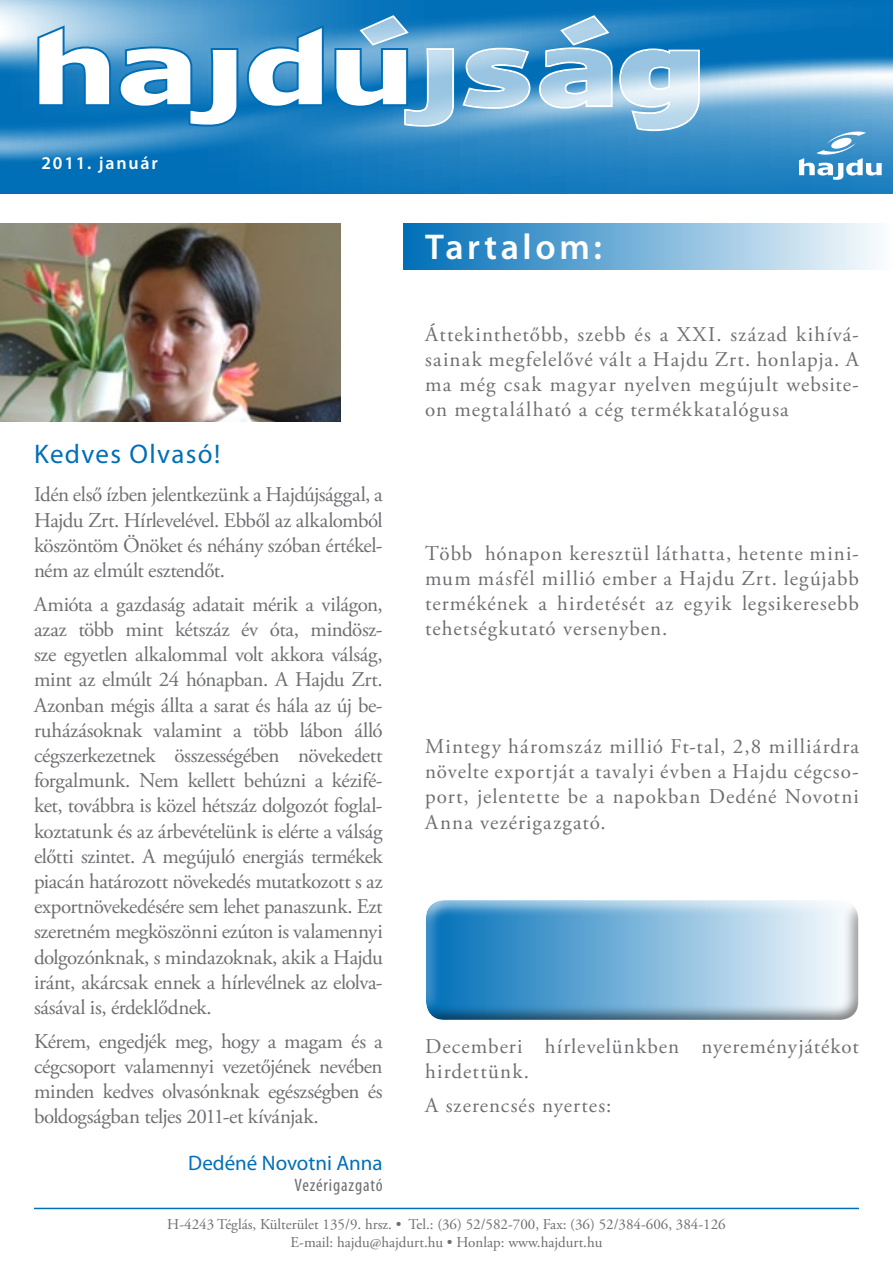
<style>
.page{position:relative;width:893px;height:1263px;background:#fff}
.page>*{position:absolute;margin:0;border:0;box-sizing:border-box;transform-origin:0 0}
.Tart_header{font:600 36px "Myriad Pro";letter-spacing:.1em;color:#fff}
.Kösz_cím{font:27px "Myriad Pro";letter-spacing:.05em;color:#006fb8}
.Kösz_Body{font:21px/25.2px "Adobe Garamond Pro";letter-spacing:-.02em;color:#6d6e71;text-align:justify}
.Tart_body{font:21px/25.2px "Adobe Garamond Pro";letter-spacing:.05em;color:#6d6e71;text-align:justify}
.Kösz_sig{font:21px "Myriad Pro";color:#006fb8}
.Kösz_pos{font:condensed 18px "Myriad Pro";letter-spacing:.05em;color:#6d6e71}
.Tart_cím{font:600 18px "Myriad Pro";letter-spacing:.1em;color:#fff}
.t1{font:15px "Adobe Garamond Pro";color:#6d6e71}
</style>
<div class="page">
<hr style="left:34px;top:1208px;width:825px;height:1px;background:#006fb8">
<svg style="left:0;top:0;width:893px;height:193px;background:#308ac5"></svg>
<svg style="left:799px;top:131px;width:83px;height:49px"></svg>
<svg style="left:462px;top:48px;width:68px;height:61px;background:#97c4e1"></svg>
<svg style="left:619px;top:48px;width:81px;height:83px;background:#abcfe7"></svg>
<svg style="left:539px;top:15px;width:74px;height:94px;background:#89bcde"></svg>
<svg style="left:37px;top:15px;width:417px;height:112px"></svg>
<img style="left:0;top:223px;width:341px;height:199px">
<div style="left:404px;top:223px;width:489px;height:46px;background:linear-gradient(to right,#006fb8,#fdfefe)"></div>
<div style="left:416px;top:898px;width:455px;height:123px;background:#000;opacity:.49"></div>
<p class="Tart_cím" style="left:41px;top:151px;width:118px">2011. január</p>
<p class="Kösz_cím" style="left:34px;top:438px;width:188px">Kedves Olvasó!</p>
<p class="Kösz_Body" style="left:34px;top:483px;width:350px">Idén első ízben jelentkezünk a Hajdújsággal, a Hajdu Zrt. Hírlevelével. Ebből az alkalomból köszöntöm Önöket és néhány szóban értékel&shy;ném az elmúlt esztendőt.</p>
<p class="Kösz_Body" style="left:34px;top:592px;width:350px">Amióta a gazdaság adatait mérik a világon, azaz több mint kétszáz év óta, mindös - sze egyetlen alkalommal volt akkora válság, mint az elmúlt 24 hónapban. A Hajdu Zrt.<br>Azonban mégis állta a sarat és hála az új be&shy;ruházásoknak valamint a több lábon álló cégszerkezetnek összességében növekedett forgalmunk. Nem kellett behúzni a kézifé&shy;ket, továbbra is közel hétszáz dolgozót foglal&shy;koztatunk és az árbevételünk is elérte a válság előtti szintet. A megújuló energiás termékek piacán határozott növekedés mutatkozott s az exportnövekedésére sem lehet panaszunk. Ezt szeretném megköszönni ezúton is valamennyi dolgozónknak, s mindazoknak, akik a Hajdu iránt, akárcsak ennek a hírlevélnek az elolva&shy;sásával is, érdeklődnek.</p>
<p class="Kösz_Body" style="left:34px;top:1029px;width:350px">Kérem, engedjék meg, hogy a magam és a cégcsoport valamennyi vezetőjének nevében minden kedves olvasónknak egészségben és boldogságban teljes 2011-et kívánjak.</p>
<p class="Kösz_sig" style="left:188px;top:1150px;width:196px">Dedéné Novotni Anna</p>
<p class="Kösz_pos" style="left:295px;top:1174px;width:90px">Vezérigazgató</p>
<p class="Tart_header" style="left:425px;top:224px;width:178px">Tartalom:</p>
<p class="Tart_body" style="left:425px;top:322px;width:435px">Áttekinthetőbb, szebb és a XXI. század kihívá&shy;sainak megfelelővé vált a Hajdu Zrt. honlapja. A ma még csak magyar nyelven megújult website&shy;on megtalálható a cég termékkatalógusa</p>
<p class="Tart_body" style="left:425px;top:541px;width:435px">Több hónapon keresztül láthatta, hetente mini&shy;mum másfél millió ember a Hajdu Zrt. legújabb termékének a hirdetését az egyik legsikeresebb tehetségkutató versenyben.</p>
<p class="Tart_body" style="left:425px;top:734px;width:435px">Mintegy háromszáz millió Ft-tal, 2,8 milliárdra növelte exportját a tavalyi évben a Hajdu cégcso&shy;port, jelentette be a napokban Dedéné Novotni Anna vezérigazgató.</p>
<p class="Tart_body" style="left:425px;top:1034px;width:435px">Decemberi hírlevelünkben nyereményjátékot hirdettünk.</p>
<p class="Tart_body" style="left:425px;top:1093px;width:188px">A szerencsés nyertes:</p>
<p class="t1" style="left:167px;top:1215px;width:560px">H-4243 Téglás, Külterület 135/9. hrsz. • Tel.: (36) 52/582-700, Fax: (36) 52/384-606, 384-126</p>
<p class="t1" style="left:291px;top:1233px;width:313px">E-mail: hajdu@hajdurt.hu • Honlap: www.hajdurt.hu</p>
</div>
